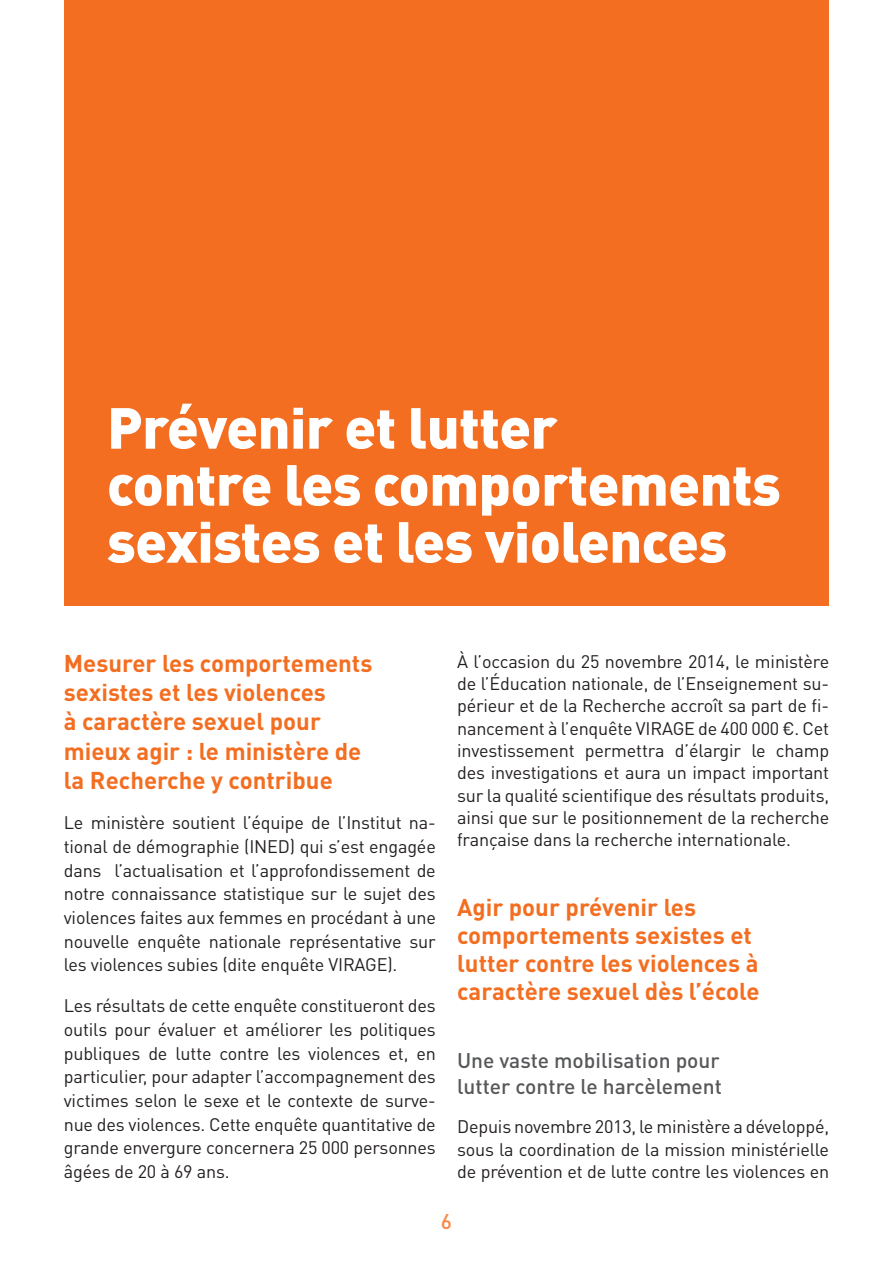
<style>
.page{position:relative;width:893px;height:1263px;background:#fff}
.page>*{position:absolute;margin:0;border:0;box-sizing:border-box;transform-origin:0 0}
.t1{font:900 57px/57px "DIN Pro";letter-spacing:-.01em;color:#fff}
.t2{font:700 24px/29.1px "DIN Pro";color:#f36e21}
.t3{font:500 21px/26px "DIN Pro";color:#57585a}
.t4{font:500 21px "DIN Pro";color:#f68945}
.t5{font:18px/23.7px "DIN Pro";letter-spacing:-.01em;color:#231f20;text-align:justify}
</style>
<div class="page">
<hr style="left:64px;top:62px;width:765px;height:2px;background:#fdddc6">
<div style="left:65px;top:0;width:764px;height:605px;background:#f36e21"></div>
<h1 class="t1" style="left:107px;top:397px;width:675px">Prévenir et lutter<br>contre les comportements sexistes et les violences</h1>
<h2 class="t2" style="left:64px;top:648px;width:310px">Mesurer les comportements sexistes et les violences<br>à caractère sexuel pour mieux agir : le ministère de la Recherche y contribue</h2>
<p class="t5" style="left:64px;top:810px;width:374px">Le ministère soutient l’équipe de l’Institut na&shy;tional de démographie (INED) qui s’est engagée dans l’actualisation et l’approfondissement de notre connaissance statistique sur le sujet des violences faites aux femmes en procédant à une nouvelle enquête nationale représentative sur les violences subies (dite enquête VIRAGE).</p>
<p class="t5" style="left:64px;top:993px;width:374px">Les résultats de cette enquête constitueront des outils pour évaluer et améliorer les politiques publiques de lutte contre les violences et, en particulier, pour adapter l’accompagnement des victimes selon le sexe et le contexte de surve&shy;nue des violences. Cette enquête quantitative de grande envergure concernera 25 000 personnes âgées de 20 à 69 ans.</p>
<p class="t5" style="left:457px;top:649px;width:374px;line-height:22.4px">À l’occasion du 25 novembre 2014, le ministère de l’Éducation nationale, de l’Enseignement su&shy;périeur et de la Recherche accroît sa part de fi&shy;nancement à l’enquête VIRAGE de 400 000 €. Cet investissement permettra d’élargir le champ des investigations et aura un impact important sur la qualité scientifique des résultats produits, ainsi que sur le positionnement de la recherche française dans la recherche internationale.</p>
<h2 class="t2" style="left:457px;top:893px;width:304px;line-height:27.8px">Agir pour prévenir les comportements sexistes et lutter contre les violences à caractère sexuel dès l’école</h2>
<p class="t3" style="left:457px;top:1047px;width:266px">UNE VASTE MOBILISATION POUR<br>LUTTER CONTRE LE HARCÈLEMENT</p>
<p class="t5" style="left:457px;top:1115px;width:374px;line-height:22.4px">Depuis novembre 2013, le ministère a développé, sous la coordination de la mission ministérielle de prévention et de lutte contre les violences en</p>
<p class="t4" style="left:441px;top:1207px;width:13px">6</p>
</div>
